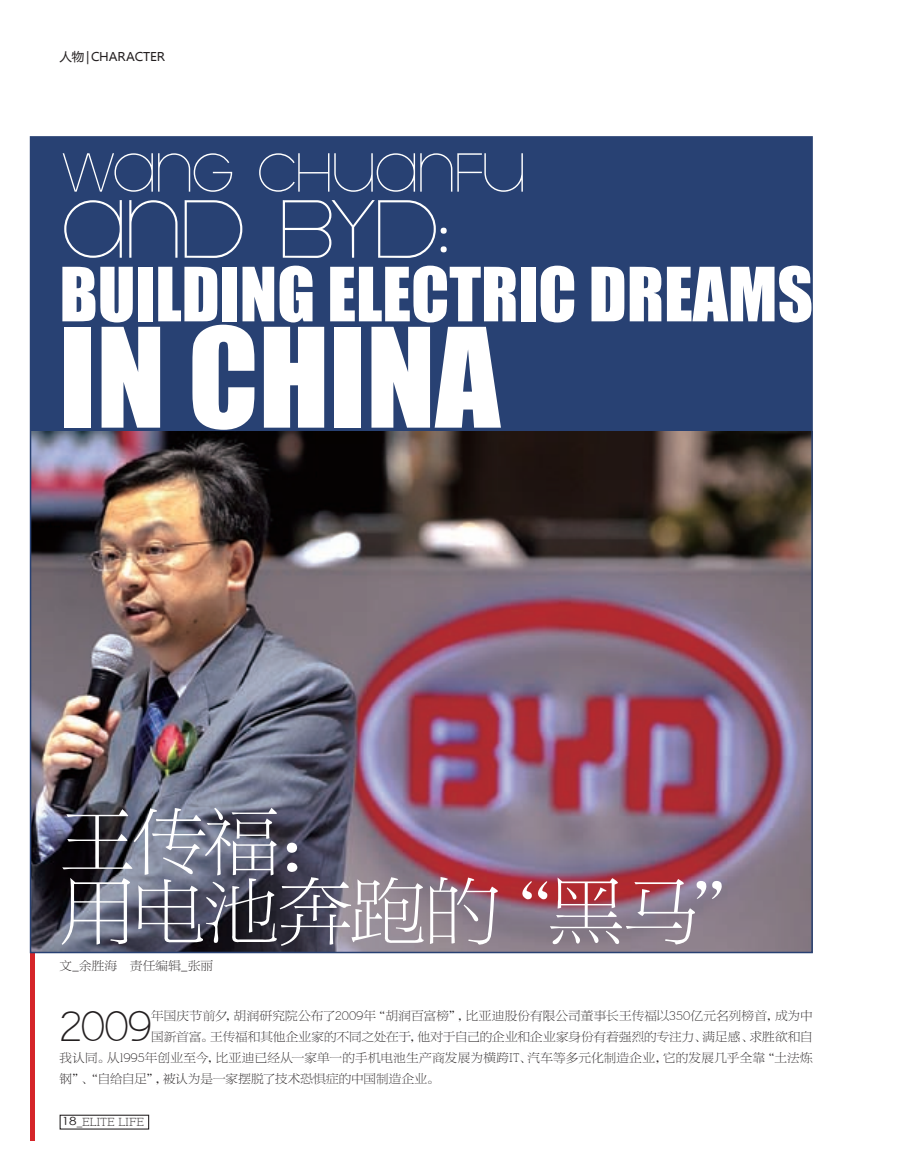
<style>
.page{position:relative;width:915px;height:1170px;background:#fff}
.page>*{position:absolute;margin:0;border:0;box-sizing:border-box;transform-origin:0 0}
.t1{font:127.5px "Impact";color:#fff}
.t2{font:108px "Kravitz";letter-spacing:.005em;color:#fff}
.t3{font:72px "FZNBSJW GB1 0";letter-spacing:-.03em;color:#fff;scale:1.05 1}
.t4{font:72px "Kravitz";letter-spacing:.01em;color:#fff}
.t5{font:69px "Impact";color:#fff}
.t6{font:41.1px "FZNBSJW GB1 0";color:#231f20;scale:1.05 1}
.t7{font:12px "FZNBSJW GB1 0";letter-spacing:.01em;color:#231f20;scale:1.05 1}
.t8{font:12px "Microsoft Ya Hei";letter-spacing:-.015em;color:#231f20;scale:1.05 1}
.t9{font:11.25px "FZNBSJW GB1 0";color:#231f20}
.s1{font-family:"ST Xihei"}
</style>
<div class="page">
<div style="left:60px;top:1114px;width:89px;height:15px;border:1px solid #231f20"></div>
<hr style="left:30px;top:953px;width:4px;height:187px;background:#d52529">
<div style="left:31px;top:137px;width:780px;height:815px;background:#284173"></div>
<img style="left:33px;top:432px;width:776px;height:518px">
<p class="t8" style="left:60px;top:49px;width:102px">人物|CHARACTER</p>
<h3 class="t4" style="left:60px;top:133px;width:464px">WANG CHUANFU</h3>
<h2 class="t2" style="left:60px;top:170px;width:388px">AND BYD:</h2>
<h3 class="t5" style="left:60px;top:241px;width:754px">BUILDING ELECTRIC DREAMS</h3>
<h1 class="t1" style="left:60px;top:278px;width:442px">IN CHINA</h1>
<h3 class="t3" style="left:60px;top:805px;width:277px">王传福：</h3>
<h3 class="t3" style="left:60px;top:874px;width:674px">用电池奔跑的“黑马”</h3>
<p class="t7" style="left:60px;top:959px;width:148px">文_余胜海　责任编辑_张丽</p>
<h3 class="t6" style="left:60px;top:1005px;width:88px">2009</h3>
<p class="t7" style="left:151px;top:1009px;width:631px">年国庆节前夕，胡润研究院公布了2009年“胡润百富榜”，比亚迪股份有限公司董事长王传福以350亿元名列榜首，成为中</p>
<p class="t7" style="left:151px;top:1030px;width:631px">国新首富。王传福和其他企业家的不同之处在于，他对于自己的企业和企业家身份有着强烈的专注力、满足感、求胜欲和自</p>
<p class="t7" style="left:60px;top:1051px;width:718px">我认同。从1995年创业至今，比亚迪已经从一家单一的手机电池生产商发展为横跨IT、汽车等多元化制造企业，它的发展几乎全靠“土法炼</p>
<p class="t7" style="left:60px;top:1072px;width:363px">钢”、“自给自足”，被认为是一家摆脱了技术恐惧症的中国制造企业。</p>
<p class="t9" style="left:62px;top:1116px;width:84px"><span class="s1">18</span>_ELITE LIFE</p>
</div>
